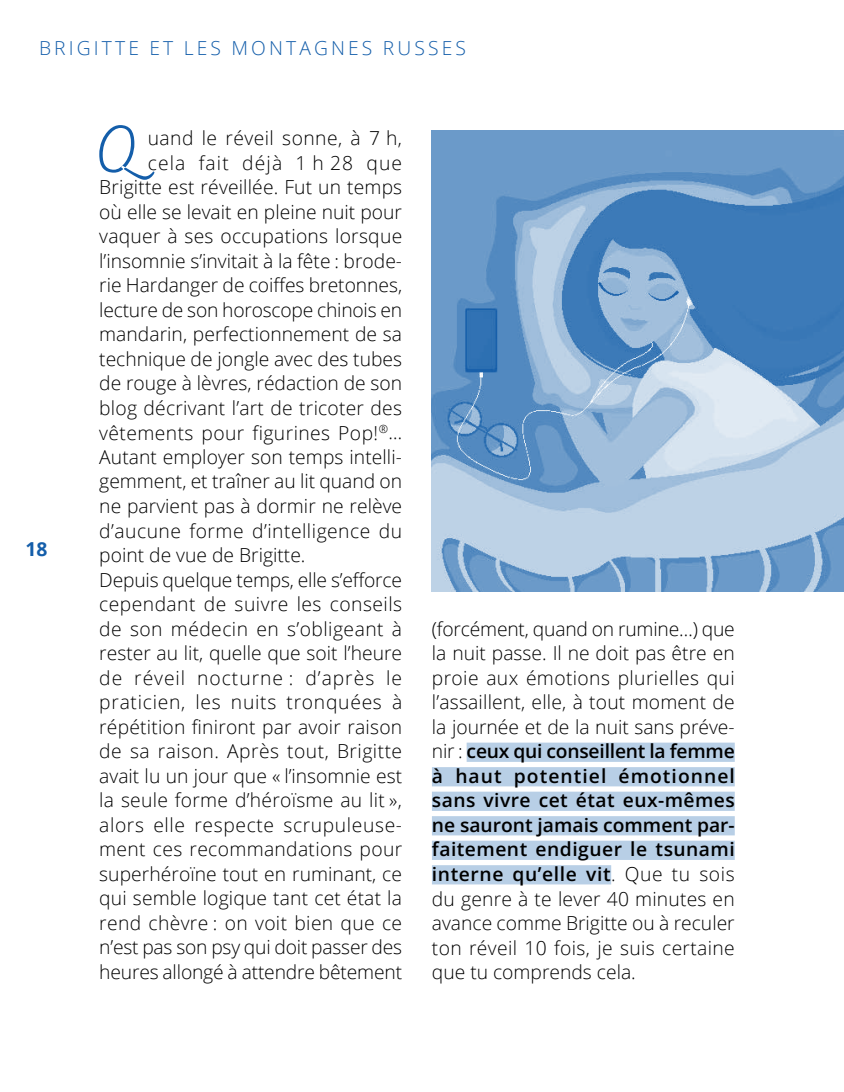
<style>
.page{position:relative;width:844px;height:1092px;background:#fff}
.page>*{position:absolute;margin:0;border:0;box-sizing:border-box;transform-origin:0 0}
.t1{font:300 60.02px "Pacifico";color:#145eaa}
.t2{font:300 19.25px/24.5px "Open Sans";letter-spacing:.01em;color:#000;text-align:justify}
.t3{font:300 19.25px "Open Sans";letter-spacing:-.01em;color:#000}
.t4{font:300 19.25px "Open Sans";letter-spacing:.03em;color:#000}
.t5{font:300 19.25px "Open Sans";letter-spacing:.04em;color:#000}
.t6{font:300 19.25px "Open Sans";letter-spacing:.165em;color:#145eaa}
.t7{font:300 19.25px "Open Sans";letter-spacing:.05em;color:#000}
.t8{font:300 19.25px "Open Sans";letter-spacing:.06em;color:#000}
.t9{font:700 19.25px "Open Sans";color:#145eaa}
.s1{font-weight:600}
</style>
<div class="page">
<div style="left:466px;top:742px;width:268px;height:19px;background:#b8cfe6"></div>
<div style="left:432px;top:767px;width:302px;height:19px;background:#b8cfe6"></div>
<div style="left:432px;top:791px;width:302px;height:19px;background:#b8cfe6"></div>
<div style="left:432px;top:816px;width:302px;height:19px;background:#b8cfe6"></div>
<div style="left:432px;top:840px;width:302px;height:19px;background:#b8cfe6"></div>
<div style="left:432px;top:865px;width:179px;height:19px;background:#b8cfe6"></div>
<img style="left:432px;top:130px;width:411px;height:461px">
<p class="t6" style="left:39px;top:35px;width:428px">BRIGITTE ET LES MONTAGNES RUSSES</p>
<p class="t9" style="left:25px;top:535px;width:23px">18</p>
<h1 class="t1" style="left:94px;top:110px;width:40px">Q</h1>
<p class="t2" style="left:148px;top:125px;width:256px">uand le réveil sonne, à 7 h,</p>
<p class="t8" style="left:148px;top:150px;width:256px">cela fait déjà 1 h 28 que</p>
<p class="t2" style="left:99px;top:174px;width:304px">Brigitte est réveillée. Fut un temps</p>
<p class="t2" style="left:99px;top:199px;width:304px">où elle se levait en pleine nuit pour</p>
<p class="t2" style="left:99px;top:223px;width:304px">vaquer à ses occupations lorsque</p>
<p class="t2" style="left:99px;top:248px;width:304px">l’insomnie s’invitait à la fête : brode-</p>
<p class="t2" style="left:99px;top:272px;width:304px">rie Hardanger de coiffes bretonnes,</p>
<p class="t3" style="left:99px;top:297px;width:304px">lecture de son horoscope chinois en</p>
<p class="t2" style="left:99px;top:321px;width:304px">mandarin, perfectionnement de sa</p>
<p class="t2" style="left:99px;top:346px;width:304px">technique de jongle avec des tubes</p>
<p class="t2" style="left:99px;top:370px;width:304px">de rouge à lèvres, rédaction de son</p>
<p class="t2" style="left:99px;top:395px;width:304px">blog décrivant l’art de tricoter des</p>
<p class="t2" style="left:99px;top:420px;width:304px">vêtements pour figurines Pop!<sup>®</sup>…</p>
<p class="t2" style="left:99px;top:444px;width:304px">Autant employer son temps intelli-</p>
<p class="t2" style="left:99px;top:468px;width:304px">gemment, et traîner au lit quand on</p>
<p class="t2" style="left:99px;top:493px;width:304px">ne parvient pas à dormir ne relève</p>
<p class="t2" style="left:99px;top:517px;width:304px">d’aucune forme d’intelligence du</p>
<p class="t2" style="left:99px;top:542px;width:208px">point de vue de Brigitte.</p>
<p class="t3" style="left:99px;top:566px;width:304px">Depuis quelque temps, elle s’efforce</p>
<p class="t2" style="left:99px;top:591px;width:304px">cependant de suivre les conseils</p>
<p class="t2" style="left:99px;top:615px;width:304px">de son médecin en s’obligeant à</p>
<p class="t2" style="left:99px;top:640px;width:304px">rester au lit, quelle que soit l’heure</p>
<p class="t7" style="left:99px;top:664px;width:304px">de réveil nocturne : d’après le</p>
<p class="t5" style="left:99px;top:689px;width:304px">praticien, les nuits tronquées à</p>
<p class="t2" style="left:99px;top:714px;width:304px">répétition finiront par avoir raison</p>
<p class="t2" style="left:99px;top:738px;width:304px">de sa raison. Après tout, Brigitte</p>
<p class="t2" style="left:99px;top:763px;width:304px">avait lu un jour que « l’insomnie est</p>
<p class="t2" style="left:99px;top:787px;width:304px">la seule forme d’héroïsme au lit »,</p>
<p class="t4" style="left:99px;top:811px;width:304px">alors elle respecte scrupuleuse-</p>
<p class="t2" style="left:99px;top:836px;width:304px">ment ces recommandations pour</p>
<p class="t2" style="left:99px;top:861px;width:304px">superhéroïne tout en ruminant, ce</p>
<p class="t2" style="left:99px;top:885px;width:304px">qui semble logique tant cet état la</p>
<p class="t2" style="left:99px;top:910px;width:304px">rend chèvre : on voit bien que ce</p>
<p class="t3" style="left:99px;top:934px;width:304px">n’est pas son psy qui doit passer des</p>
<p class="t3" style="left:99px;top:958px;width:304px">heures allongé à attendre bêtement</p>
<p class="t2" style="left:432px;top:616px;width:304px">(forcément, quand on rumine…) que la nuit passe. Il ne doit pas être en proie aux émotions plurielles qui l’assaillent, elle, à tout moment de la journée et de la nuit sans préve&shy;nir : <span class="s1">ceux qui conseillent la femme à haut potentiel émotionnel sans vivre cet état eux-mêmes ne sauront jamais comment par&shy;faitement endiguer le tsunami interne qu’elle vit</span>. Que tu sois du genre à te lever 40 minutes en avance comme Brigitte ou à reculer ton réveil 10 fois, je suis certaine que tu comprends cela.</p>
</div>
